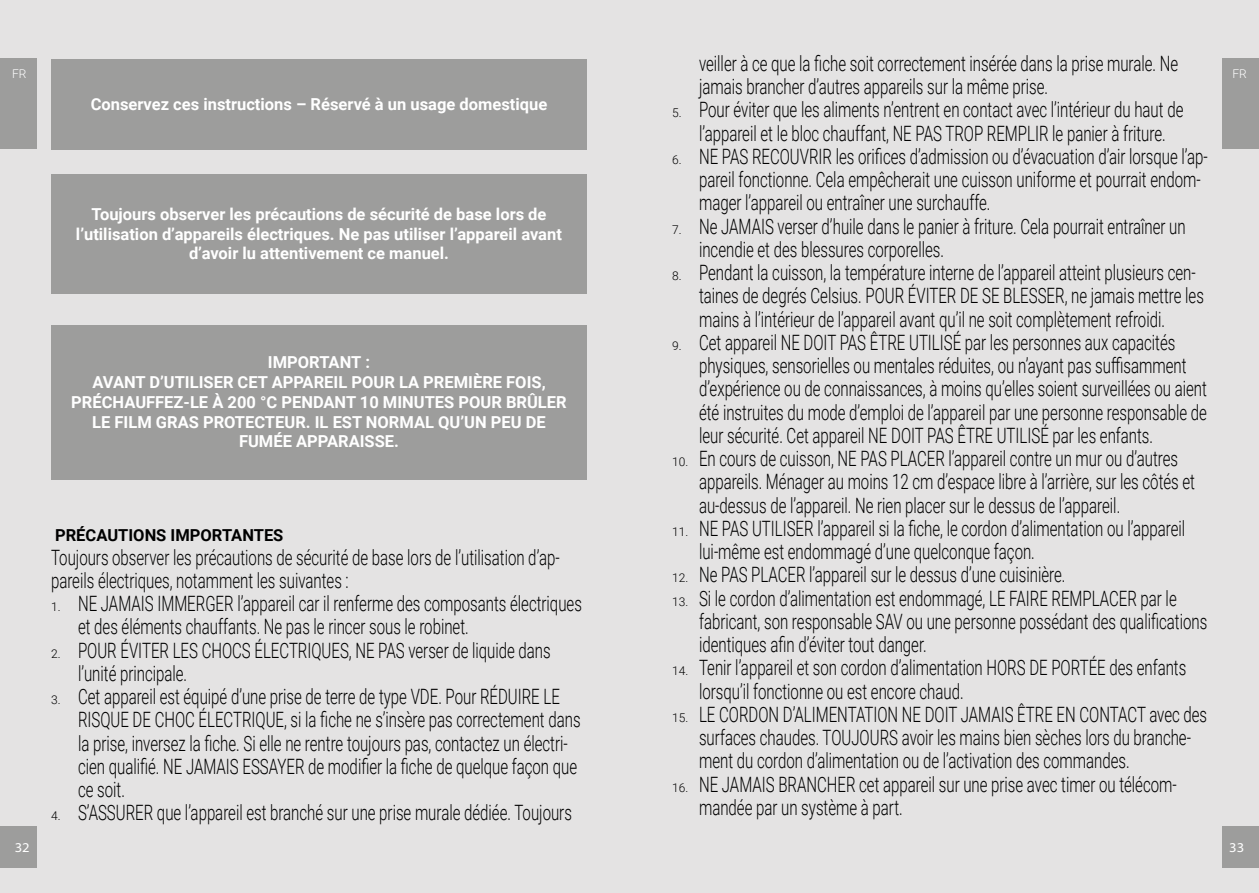
<style>
.page{position:relative;width:1259px;height:893px;background:#fff}
.page>*{position:absolute;margin:0;border:0;box-sizing:border-box;transform-origin:0 0}
.t1{font:300 21.15px/23.2px "Roboto";color:#000;scale:.71 1}
.t2{font:700 16.5px/19.8px "Roboto";color:#fff;text-align:center}
.t3{font:700 16.5px "Roboto";color:#000}
.t4{font:13.5px "Myriad Variable Concept";color:#fff}
.t5{font:300 12px "Roboto";color:#fff}
.s1{font-size:12px}
</style>
<div class="page">
<div style="left:0;top:0;width:629px;height:893px;background:#e4e3e3"></div>
<div style="left:629px;top:0;width:630px;height:893px;background:#e4e3e3"></div>
<div style="left:0;top:826px;width:37px;height:41px;background:#9d9d9c"></div>
<div style="left:1221px;top:826px;width:38px;height:41px;background:#9d9d9c"></div>
<div style="left:0;top:58px;width:37px;height:91px;background:#9d9d9c"></div>
<div style="left:1221px;top:58px;width:38px;height:91px;background:#9d9d9c"></div>
<div style="left:51px;top:60px;width:536px;height:90px;background:#9d9d9c"></div>
<div style="left:51px;top:174px;width:536px;height:119px;background:#9d9d9c"></div>
<div style="left:51px;top:325px;width:536px;height:154px;background:#9d9d9c"></div>
<p class="t1" style="left:699px;top:51px;width:676px">veiller à ce que la fiche soit correctement insérée dans la prise murale. Ne jamais brancher d’autres appareils sur la même prise.</p>
<p class="t1" style="left:672px;top:97px;width:722px;text-align:center"><span class="s1">5.</span> Pour éviter que les aliments n’entrent en contact avec l’intérieur du haut de l’appareil et le bloc chauffant, NE PAS TROP REMPLIR le panier à friture.</p>
<p class="t1" style="left:699px;top:144px;width:718px;text-indent:-27px"><span class="s1">6.</span> NE PAS RECOUVRIR les orifices d’admission ou d’évacuation d’air lorsque l’ap&shy;pareil fonctionne. Cela empêcherait une cuisson uniforme et pourrait endom&shy;mager l’appareil ou entraîner une surchauffe.</p>
<p class="t1" style="left:699px;top:216px;width:687px;text-indent:-27px"><span class="s1">7.</span> Ne JAMAIS verser d’huile dans le panier à friture. Cela pourrait entraîner un incendie et des blessures corporelles.</p>
<p class="t1" style="left:699px;top:260px;width:712px;text-indent:-27px"><span class="s1">8.</span> Pendant la cuisson, la température interne de l’appareil atteint plusieurs cen&shy;taines de degrés Celsius. POUR ÉVITER DE SE BLESSER, ne jamais mettre les mains à l’intérieur de l’appareil avant qu’il ne soit complètement refroidi.</p>
<p class="t1" style="left:699px;top:330px;width:717px;text-indent:-27px"><span class="s1">9.</span> Cet appareil NE DOIT PAS ÊTRE UTILISÉ par les personnes aux capacités physiques, sensorielles ou mentales réduites, ou n’ayant pas suffisamment d’expérience ou de connaissances, à moins qu’elles soient surveillées ou aient été instruites du mode d’emploi de l’appareil par une personne responsable de leur sécurité. Cet appareil NE DOIT PAS ÊTRE UTILISÉ par les enfants.</p>
<p class="t1" style="left:699px;top:448px;width:700px;text-indent:-27px"><span class="s1">10.</span> En cours de cuisson, NE PAS PLACER l’appareil contre un mur ou d’autres appareils. Ménager au moins 12 cm d’espace libre à l’arrière, sur les côtés et au-dessus de l’appareil. Ne rien placer sur le dessus de l’appareil.</p>
<p class="t1" style="left:699px;top:516px;width:686px;text-indent:-27px"><span class="s1">11.</span> NE PAS UTILISER l’appareil si la fiche, le cordon d’alimentation ou l’appareil lui-même est endommagé d’une quelconque façon.</p>
<p class="t1" style="left:672px;top:562px;width:556px"><span class="s1">12.</span> Ne PAS PLACER l’appareil sur le dessus d’une cuisinière.</p>
<p class="t1" style="left:699px;top:586px;width:717px;text-indent:-27px"><span class="s1">13.</span> Si le cordon d’alimentation est endommagé, LE FAIRE REMPLACER par le fabricant, son responsable SAV ou une personne possédant des qualifications identiques afin d’éviter tout danger.</p>
<p class="t1" style="left:699px;top:655px;width:688px;text-indent:-27px"><span class="s1">14.</span> Tenir l’appareil et son cordon d’alimentation HORS DE PORTÉE des enfants lorsqu’il fonctionne ou est encore chaud.</p>
<p class="t1" style="left:699px;top:704px;width:717px;text-indent:-27px"><span class="s1">15.</span> LE CORDON D’ALIMENTATION NE DOIT JAMAIS ÊTRE EN CONTACT avec des surfaces chaudes. TOUJOURS avoir les mains bien sèches lors du branche&shy;ment du cordon d’alimentation ou de l’activation des commandes.</p>
<p class="t1" style="left:699px;top:772px;width:674px;text-indent:-27px"><span class="s1">16.</span> NE JAMAIS BRANCHER cet appareil sur une prise avec timer ou télécom&shy;mandée par un système à part.</p>
<p class="t5" style="left:12px;top:69px;width:16px">FR</p>
<p class="t5" style="left:1232px;top:69px;width:16px">FR</p>
<p class="t2" style="left:91px;top:94px;width:458px">Conservez ces instructions – Réservé à un usage domestique</p>
<p class="t2" style="left:76px;top:205px;width:487px">Toujours observer les précautions de sécurité de base lors de l’utilisation d’appareils électriques. Ne pas utiliser l’appareil avant d’avoir lu attentivement ce manuel.</p>
<p class="t2" style="left:71px;top:352px;width:497px">IMPORTANT :<br>AVANT D’UTILISER CET APPAREIL POUR LA PREMIÈRE FOIS, PRÉCHAUFFEZ-LE À 200 °C PENDANT 10 MINUTES POUR BRÛLER LE FILM GRAS PROTECTEUR. IL EST NORMAL QU’UN PEU DE FUMÉE APPARAISSE.</p>
<p class="t3" style="left:55px;top:528px;width:230px">PRÉCAUTIONS IMPORTANTES</p>
<p class="t1" style="left:51px;top:545px;width:718px">Toujours observer les précautions de sécurité de base lors de l’utilisation d’ap&shy;pareils électriques, notamment les suivantes :</p>
<p class="t1" style="left:78px;top:591px;width:711px;text-indent:-27px"><span class="s1">1.</span> NE JAMAIS IMMERGER l’appareil car il renferme des composants électriques et des éléments chauffants. Ne pas le rincer sous le robinet.</p>
<p class="t1" style="left:78px;top:638px;width:667px;text-indent:-27px"><span class="s1">2.</span> POUR ÉVITER LES CHOCS ÉLECTRIQUES, NE PAS verser de liquide dans l’unité principale.</p>
<p class="t1" style="left:78px;top:684px;width:709px;text-indent:-27px"><span class="s1">3.</span> Cet appareil est équipé d’une prise de terre de type VDE. Pour RÉDUIRE LE RISQUE DE CHOC ÉLECTRIQUE, si la fiche ne s’insère pas correctement dans la prise, inversez la fiche. Si elle ne rentre toujours pas, contactez un électri&shy;cien qualifié. NE JAMAIS ESSAYER de modifier la fiche de quelque façon que ce soit.</p>
<p class="t1" style="left:51px;top:800px;width:735px"><span class="s1">4.</span> S’ASSURER que l’appareil est branché sur une prise murale dédiée. Toujours</p>
<p class="t4" style="left:15px;top:839px;width:17px">32</p>
<p class="t4" style="left:1229px;top:839px;width:17px">33</p>
</div>
